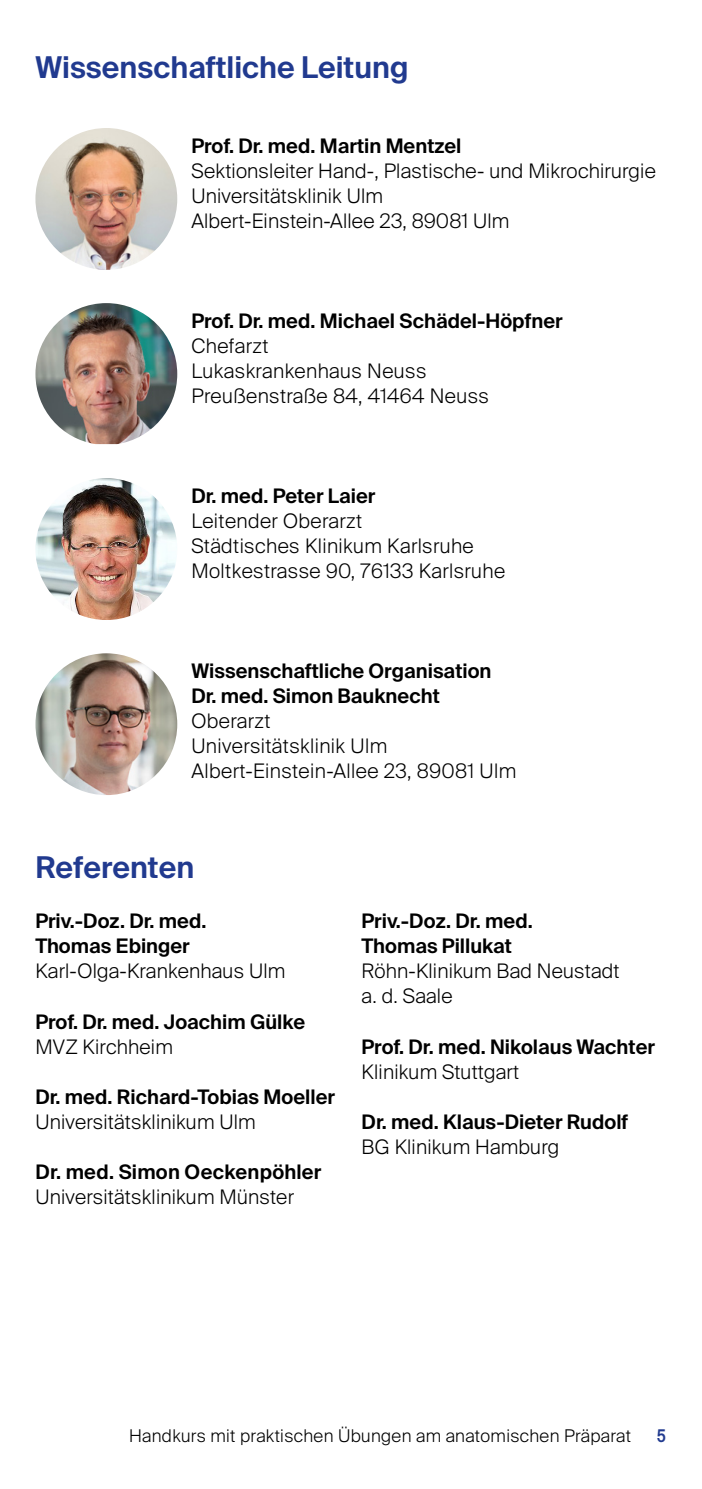
<style>
.page{position:relative;width:702px;height:1489px;background:#fff}
.page>*{position:absolute;margin:0;border:0;box-sizing:border-box;transform-origin:0 0}
.t1{font:600 30px "Suisse Intl";color:#213a8f}
.t2{font:300 20px/25px "Suisse Intl";letter-spacing:.01em;color:#000}
.t3{font:600 20px/25px "Suisse Intl";color:#000}
.t4{font:300 17.5px "Suisse Intl";letter-spacing:.02em;color:#000}
.t5{font:600 17.5px "Suisse Intl";color:#213a8f;scale:.83 1}
</style>
<div class="page">
<img style="left:35px;top:128px;width:142px;height:142px;border-radius:71px">
<img style="left:35px;top:303px;width:142px;height:141px">
<img style="left:35px;top:478px;width:142px;height:142px;border-radius:71px">
<img style="left:35px;top:653px;width:142px;height:142px;border-radius:71px">
<h1 class="t1" style="left:35px;top:50px;width:374px">Wissenschaftliche Leitung</h1>
<p class="t3" style="left:191px;top:134px;width:271px">Prof. Dr. med. Martin Mentzel</p>
<p class="t2" style="left:191px;top:159px;width:466px">Sektionsleiter Hand-, Plastische- und Mikrochirurgie<br>Universitätsklinik Ulm<br>Albert-Einstein-Allee 23, 89081 Ulm</p>
<p class="t3" style="left:191px;top:309px;width:373px">Prof. Dr. med. Michael Schädel-Höpfner</p>
<p class="t2" style="left:191px;top:334px;width:299px">Chefarzt<br>Lukaskrankenhaus Neuss<br>Preußenstraße 84, 41464 Neuss</p>
<p class="t3" style="left:191px;top:484px;width:186px">Dr. med. Peter Laier</p>
<p class="t2" style="left:191px;top:509px;width:315px">Leitender Oberarzt<br>Städtisches Klinikum Karlsruhe<br>Moltkestrasse 90, 76133 Karlsruhe</p>
<p class="t3" style="left:191px;top:659px;width:301px">Wissenschaftliche Organisation<br>Dr. med. Simon Bauknecht</p>
<p class="t2" style="left:191px;top:709px;width:326px">Oberarzt<br>Universitätsklinik Ulm<br>Albert-Einstein-Allee 23, 89081 Ulm</p>
<h1 class="t1" style="left:35px;top:850px;width:160px">Referenten</h1>
<p class="t3" style="left:35px;top:909px;width:173px">Priv.-Doz. Dr. med.<br>Thomas Ebinger</p>
<p class="t2" style="left:35px;top:959px;width:251px">Karl-Olga-Krankenhaus Ulm</p>
<p class="t3" style="left:35px;top:1009px;width:271px">Prof. Dr. med. Joachim Gülke</p>
<p class="t2" style="left:35px;top:1034px;width:139px">MVZ Kirchheim</p>
<p class="t3" style="left:35px;top:1084px;width:301px">Dr. med. Richard-Tobias Moeller</p>
<p class="t2" style="left:35px;top:1109px;width:222px">Universitätsklinikum Ulm</p>
<p class="t3" style="left:35px;top:1159px;width:287px">Dr. med. Simon Oeckenpöhler</p>
<p class="t2" style="left:35px;top:1184px;width:260px">Universitätsklinikum Münster</p>
<p class="t3" style="left:361px;top:909px;width:173px">Priv.-Doz. Dr. med.<br>Thomas Pillukat</p>
<p class="t2" style="left:361px;top:959px;width:259px">Röhn-Klinikum Bad Neustadt a. d. Saale</p>
<p class="t3" style="left:361px;top:1034px;width:295px">Prof. Dr. med. Nikolaus Wachter</p>
<p class="t2" style="left:361px;top:1059px;width:159px">Klinikum Stuttgart</p>
<p class="t3" style="left:361px;top:1109px;width:268px">Dr. med. Klaus-Dieter Rudolf</p>
<p class="t2" style="left:361px;top:1134px;width:199px">BG Klinikum Hamburg</p>
<p class="t4" style="left:129px;top:1425px;width:503px">Handkurs mit praktischen Übungen am anatomischen Präparat</p>
<p class="t5" style="left:656px;top:1425px;width:13px">5</p>
</div>
